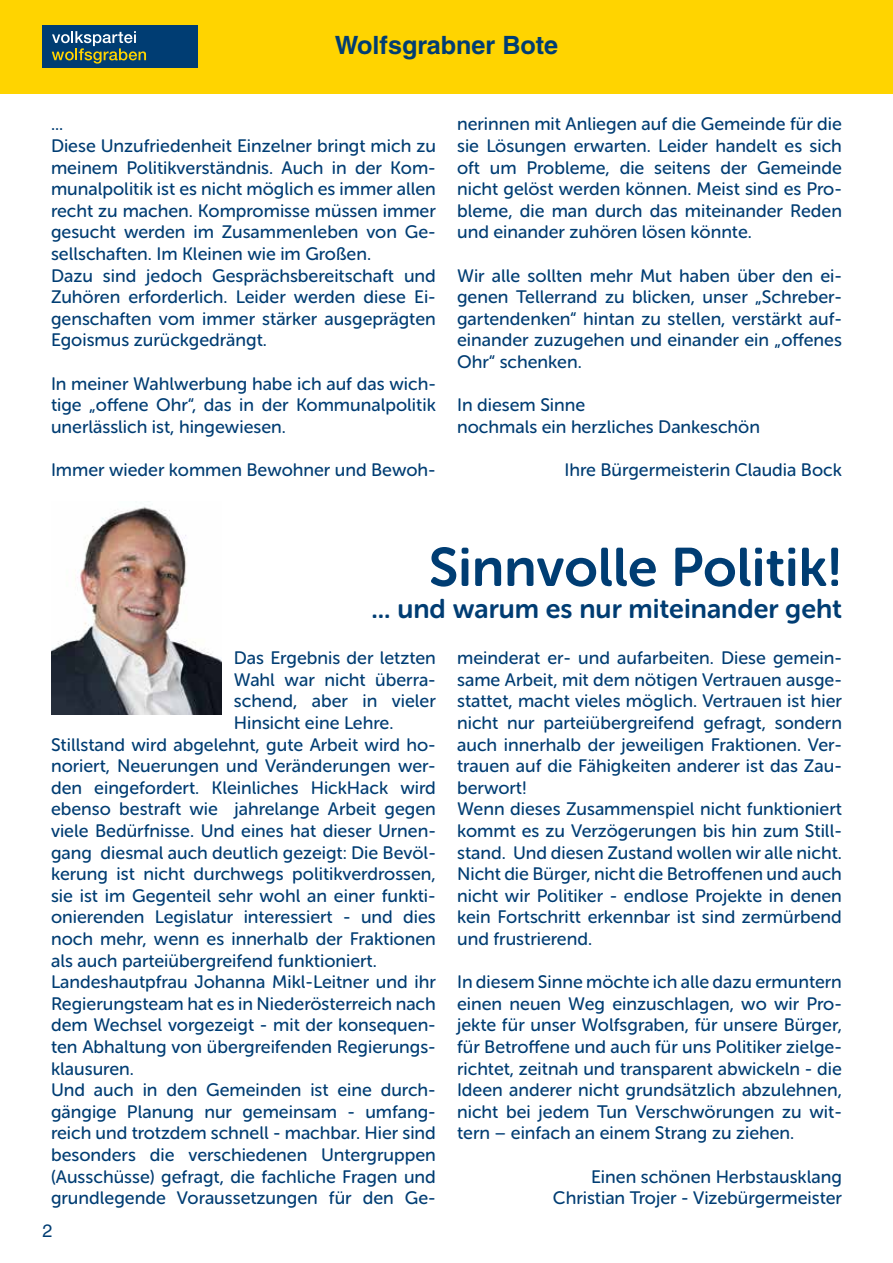
<style>
.page{position:relative;width:893px;height:1263px;background:#fff}
.page>*{position:absolute;margin:0;border:0;box-sizing:border-box;transform-origin:0 0}
.t1{font:54px "Museo Sans Rounded 700";color:#003d73}
.t2{font:27px "Museo Sans Rounded 700";color:#003d73}
.t3{font:700 25.2px "Helvetica LT Std";color:#003d73}
.t4{font:18px/21.6px "Museo Sans Rounded 500";color:#003d73;text-align:justify}
.t5{font:18px "Helvetica LT Std";color:#003d73}
</style>
<div class="page">
<div style="left:0;top:0;width:893px;height:94px;background:#ffd400"></div>
<div style="left:43px;top:26px;width:155px;height:42px;background:#003d73"></div>
<svg style="left:52px;top:31px;width:94px;height:33px"></svg>
<img style="left:51px;top:506px;width:170px;height:208px">
<h3 class="t3" style="left:335px;top:30px;width:225px">Wolfsgrabner Bote</h3>
<p class="t4" style="left:51px;top:114px;width:386px;text-align:left">...<br>Diese Unzufriedenheit Einzelner bringt mich zu meinem Politikverständnis. Auch in der Kom&shy;munalpolitik ist es nicht möglich es immer allen recht zu machen. Kompromisse müssen immer gesucht werden im Zusammenleben von Ge&shy;sellschaften. Im Kleinen wie im Großen.<br>Dazu sind jedoch Gesprächsbereitschaft und Zuhören erforderlich. Leider werden diese Ei&shy;genschaften vom immer stärker ausgeprägten Egoismus zurückgedrängt.</p>
<p class="t4" style="left:51px;top:373px;width:386px">In meiner Wahlwerbung habe ich auf das wich&shy;tige „offene Ohr“, das in der Kommunalpolitik unerlässlich ist, hingewiesen.</p>
<p class="t4" style="left:51px;top:459px;width:386px">Immer wieder kommen Bewohner und Bewoh-</p>
<p class="t4" style="left:457px;top:114px;width:386px">nerinnen mit Anliegen auf die Gemeinde für die sie Lösungen erwarten. Leider handelt es sich oft um Probleme, die seitens der Gemeinde nicht gelöst werden können. Meist sind es Pro&shy;bleme, die man durch das miteinander Reden und einander zuhören lösen könnte.</p>
<p class="t4" style="left:457px;top:265px;width:386px">Wir alle sollten mehr Mut haben über den ei&shy;genen Tellerrand zu blicken, unser „Schreber&shy;gartendenken“ hintan zu stellen, verstärkt auf&shy;einander zuzugehen und einander ein „offenes Ohr“ schenken.</p>
<p class="t4" style="left:457px;top:394px;width:304px">In diesem Sinne<br>nochmals ein herzliches Dankeschön</p>
<p class="t4" style="left:564px;top:459px;width:279px">Ihre Bürgermeisterin Claudia Bock</p>
<h1 class="t1" style="left:429px;top:537px;width:415px">Sinnvolle Politik!</h1>
<h2 class="t2" style="left:371px;top:594px;width:472px">... und warum es nur miteinander geht</h2>
<p class="t4" style="left:234px;top:647px;width:203px">Das Ergebnis der letzten</p>
<p class="t4" style="left:234px;top:669px;width:203px">Wahl war nicht überra-</p>
<p class="t4" style="left:234px;top:690px;width:203px">schend, aber in vieler</p>
<p class="t4" style="left:234px;top:712px;width:161px">Hinsicht eine Lehre.</p>
<p class="t4" style="left:51px;top:734px;width:386px">Stillstand wird abgelehnt, gute Arbeit wird ho-</p>
<p class="t4" style="left:51px;top:755px;width:386px">noriert, Neuerungen und Veränderungen wer-</p>
<p class="t4" style="left:51px;top:777px;width:386px">den eingefordert. Kleinliches HickHack wird</p>
<p class="t4" style="left:51px;top:798px;width:386px">ebenso bestraft wie jahrelange Arbeit gegen</p>
<p class="t4" style="left:51px;top:820px;width:386px">viele Bedürfnisse. Und eines hat dieser Urnen-</p>
<p class="t4" style="left:51px;top:842px;width:386px">gang diesmal auch deutlich gezeigt: Die Bevöl-</p>
<p class="t4" style="left:51px;top:863px;width:386px">kerung ist nicht durchwegs politikverdrossen,</p>
<p class="t4" style="left:51px;top:885px;width:386px">sie ist im Gegenteil sehr wohl an einer funkti-</p>
<p class="t4" style="left:51px;top:906px;width:386px">onierenden Legislatur interessiert - und dies</p>
<p class="t4" style="left:51px;top:928px;width:386px">noch mehr, wenn es innerhalb der Fraktionen</p>
<p class="t4" style="left:51px;top:950px;width:327px">als auch parteiübergreifend funktioniert.</p>
<p class="t4" style="left:51px;top:971px;width:386px">Landeshautpfrau Johanna Mikl-Leitner und ihr</p>
<p class="t4" style="left:51px;top:993px;width:386px">Regierungsteam hat es in Niederösterreich nach</p>
<p class="t4" style="left:51px;top:1014px;width:386px">dem Wechsel vorgezeigt - mit der konsequen-</p>
<p class="t4" style="left:51px;top:1036px;width:386px">ten Abhaltung von übergreifenden Regierungs-</p>
<p class="t4" style="left:51px;top:1058px;width:84px">klausuren.</p>
<p class="t4" style="left:51px;top:1079px;width:386px">Und auch in den Gemeinden ist eine durch-</p>
<p class="t4" style="left:51px;top:1101px;width:386px">gängige Planung nur gemeinsam - umfang-</p>
<p class="t4" style="left:51px;top:1122px;width:386px">reich und trotzdem schnell - machbar. Hier sind</p>
<p class="t4" style="left:51px;top:1144px;width:386px">besonders die verschiedenen Untergruppen</p>
<p class="t4" style="left:51px;top:1166px;width:386px">(Ausschüsse) gefragt, die fachliche Fragen und</p>
<p class="t4" style="left:51px;top:1187px;width:386px">grundlegende Voraussetzungen für den Ge-</p>
<p class="t5" style="left:43px;top:1221px;width:12px">2</p>
<p class="t4" style="left:457px;top:647px;width:386px;text-align:left">meinderat er- und aufarbeiten. Diese gemein&shy;same Arbeit, mit dem nötigen Vertrauen ausge&shy;stattet, macht vieles möglich. Vertrauen ist hier nicht nur parteiübergreifend gefragt, sondern auch innerhalb der jeweiligen Fraktionen. Ver&shy;trauen auf die Fähigkeiten anderer ist das Zau&shy;berwort!<br>Wenn dieses Zusammenspiel nicht funktioniert kommt es zu Verzögerungen bis hin zum Still&shy;stand. Und diesen Zustand wollen wir alle nicht.<br>Nicht die Bürger, nicht die Betroffenen und auch nicht wir Politiker - endlose Projekte in denen kein Fortschritt erkennbar ist sind zermürbend und frustrierend.</p>
<p class="t4" style="left:457px;top:971px;width:386px">In diesem Sinne möchte ich alle dazu ermuntern einen neuen Weg einzuschlagen, wo wir Pro&shy;jekte für unser Wolfsgraben, für unsere Bürger, für Betroffene und auch für uns Politiker zielge&shy;richtet, zeitnah und transparent abwickeln - die Ideen anderer nicht grundsätzlich abzulehnen, nicht bei jedem Tun Verschwörungen zu wit&shy;tern – einfach an einem Strang zu ziehen.</p>
<p class="t4" style="left:553px;top:1166px;width:290px;text-align:right">Einen schönen Herbstausklang<br>Christian Trojer - Vizebürgermeister</p>
</div>
